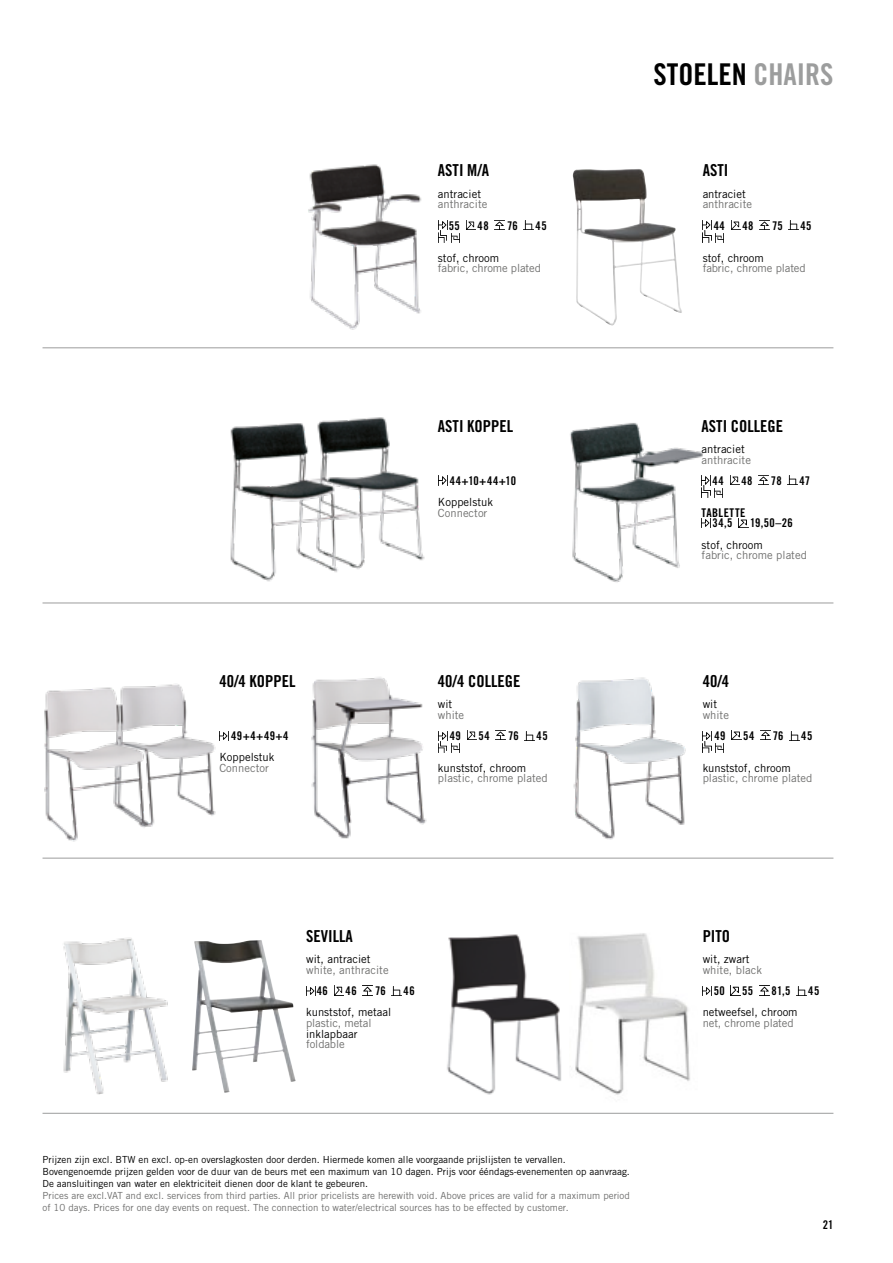
<style>
.page{position:relative;width:893px;height:1263px;background:#fff}
.page>*{position:absolute;margin:0;border:0;box-sizing:border-box;transform-origin:0 0}
.t1{font:30px "Trade Gothic LT Std Bd Cn 20";color:#000}
.t2{font:16.5px "Trade Gothic LT Std Bd Cn 20";color:#000}
.t3{font:12px/10.6px "Trade Gothic LT Std Bd Cn 20";letter-spacing:.035em;color:#000;text-align:center}
.t4{font:11.25px "Trade Gothic LT Std";color:#6f6f6e}
.t5{font:11.25px "Trade Gothic LT Std";color:#000}
.t6{font:9.75px/12px "Trade Gothic LT Std";color:#000}
.t7{font:9.75px/12px "Trade Gothic LT Std";color:#6f6f6e}
.s1{color:#9c9d9d}
</style>
<div class="page">
<hr style="left:43px;top:348px;width:790px;height:1px;background:#9c9d9d">
<hr style="left:43px;top:603px;width:790px;height:1px;background:#9c9d9d">
<hr style="left:43px;top:858px;width:790px;height:1px;background:#9c9d9d">
<hr style="left:43px;top:1113px;width:790px;height:1px;background:#9c9d9d">
<img style="left:308px;top:164px;width:114px;height:166px">
<svg style="left:466px;top:221px;width:10px;height:9px"></svg>
<svg style="left:495px;top:220px;width:9px;height:10px"></svg>
<svg style="left:524px;top:221px;width:10px;height:9px"></svg>
<svg style="left:438px;top:221px;width:22px;height:21px"></svg>
<img style="left:573px;top:169px;width:109px;height:157px">
<svg style="left:731px;top:221px;width:10px;height:9px"></svg>
<svg style="left:760px;top:220px;width:9px;height:10px"></svg>
<svg style="left:789px;top:221px;width:10px;height:9px"></svg>
<svg style="left:703px;top:221px;width:21px;height:21px"></svg>
<img style="left:230px;top:417px;width:195px;height:165px">
<svg style="left:438px;top:476px;width:9px;height:9px"></svg>
<svg style="left:730px;top:476px;width:9px;height:9px"></svg>
<svg style="left:759px;top:476px;width:9px;height:9px"></svg>
<svg style="left:788px;top:476px;width:10px;height:9px"></svg>
<svg style="left:709px;top:476px;width:14px;height:21px"></svg>
<svg style="left:739px;top:519px;width:8px;height:8px"></svg>
<img style="left:570px;top:423px;width:139px;height:160px">
<img style="left:44px;top:684px;width:185px;height:158px">
<svg style="left:220px;top:731px;width:8px;height:9px"></svg>
<img style="left:311px;top:677px;width:116px;height:162px">
<svg style="left:467px;top:731px;width:10px;height:9px"></svg>
<svg style="left:496px;top:731px;width:9px;height:9px"></svg>
<svg style="left:525px;top:731px;width:9px;height:9px"></svg>
<svg style="left:438px;top:731px;width:22px;height:22px"></svg>
<img style="left:573px;top:677px;width:113px;height:163px">
<svg style="left:732px;top:731px;width:9px;height:9px"></svg>
<svg style="left:761px;top:731px;width:9px;height:9px"></svg>
<svg style="left:790px;top:731px;width:9px;height:9px"></svg>
<svg style="left:703px;top:731px;width:21px;height:22px"></svg>
<img style="left:63px;top:938px;width:105px;height:156px">
<img style="left:192px;top:940px;width:104px;height:153px">
<svg style="left:306px;top:986px;width:9px;height:9px"></svg>
<svg style="left:334px;top:986px;width:9px;height:9px"></svg>
<svg style="left:363px;top:986px;width:9px;height:9px"></svg>
<svg style="left:392px;top:986px;width:9px;height:9px"></svg>
<img style="left:447px;top:934px;width:114px;height:161px">
<img style="left:575px;top:933px;width:115px;height:162px">
<svg style="left:703px;top:986px;width:9px;height:9px"></svg>
<svg style="left:731px;top:986px;width:8px;height:9px"></svg>
<svg style="left:760px;top:986px;width:9px;height:9px"></svg>
<svg style="left:797px;top:986px;width:9px;height:9px"></svg>
<h2 class="t2" style="left:219px;top:671px;width:78px">40/4 KOPPEL</h2>
<p class="t3" style="left:231px;top:730px;width:59px">49+4+49+4</p>
<p class="t5" style="left:219px;top:750px;width:57px">Koppelstuk</p>
<p class="t4" style="left:219px;top:761px;width:51px">Connector</p>
<h2 class="t2" style="left:438px;top:161px;width:53px">ASTI M/A</h2>
<p class="t5" style="left:438px;top:187px;width:45px">antraciet</p>
<p class="t4" style="left:438px;top:198px;width:51px">anthracite</p>
<p class="t3" style="left:449px;top:220px;width:13px">55</p>
<p class="t3" style="left:477px;top:220px;width:13px">48</p>
<p class="t3" style="left:507px;top:220px;width:12px">76</p>
<p class="t3" style="left:536px;top:220px;width:13px">45</p>
<p class="t5" style="left:438px;top:251px;width:63px">stof, chroom</p>
<p class="t4" style="left:438px;top:261px;width:105px">fabric, chrome plated</p>
<h2 class="t2" style="left:438px;top:416px;width:77px">ASTI KOPPEL</h2>
<p class="t3" style="left:450px;top:475px;width:68px">44+10+44+10</p>
<p class="t5" style="left:438px;top:495px;width:57px">Koppelstuk</p>
<p class="t4" style="left:438px;top:506px;width:51px">Connector</p>
<h2 class="t2" style="left:438px;top:671px;width:84px">40/4 COLLEGE</h2>
<p class="t5" style="left:438px;top:697px;width:16px">wit</p>
<p class="t4" style="left:438px;top:708px;width:28px">white</p>
<p class="t3" style="left:450px;top:730px;width:13px">49</p>
<p class="t3" style="left:478px;top:730px;width:13px">54</p>
<p class="t3" style="left:508px;top:730px;width:12px">76</p>
<p class="t3" style="left:537px;top:730px;width:13px">45</p>
<p class="t5" style="left:438px;top:761px;width:90px">kunststof, chroom</p>
<p class="t4" style="left:438px;top:772px;width:111px">plastic, chrome plated</p>
<h1 class="t1" style="left:653px;top:57px;width:181px">STOELEN <span class="s1">CHAIRS</span></h1>
<h2 class="t2" style="left:703px;top:161px;width:27px">ASTI</h2>
<p class="t5" style="left:703px;top:187px;width:45px">antraciet</p>
<p class="t4" style="left:703px;top:198px;width:51px">anthracite</p>
<p class="t3" style="left:714px;top:220px;width:13px">44</p>
<p class="t3" style="left:742px;top:220px;width:13px">48</p>
<p class="t3" style="left:772px;top:220px;width:12px">75</p>
<p class="t3" style="left:800px;top:220px;width:13px">45</p>
<p class="t5" style="left:703px;top:251px;width:63px">stof, chroom</p>
<p class="t4" style="left:703px;top:261px;width:105px">fabric, chrome plated</p>
<h2 class="t2" style="left:702px;top:416px;width:83px">ASTI COLLEGE</h2>
<p class="t5" style="left:702px;top:442px;width:45px">antraciet</p>
<p class="t4" style="left:702px;top:453px;width:51px">anthracite</p>
<p class="t3" style="left:713px;top:475px;width:13px">44</p>
<p class="t3" style="left:741px;top:475px;width:13px">48</p>
<p class="t3" style="left:771px;top:475px;width:12px">78</p>
<p class="t3" style="left:799px;top:475px;width:12px">47</p>
<p class="t3" style="left:702px;top:507px;width:45px">TABLETTE<br>34,5</p>
<p class="t3" style="left:750px;top:518px;width:44px">19,50–26</p>
<p class="t5" style="left:702px;top:538px;width:63px">stof, chroom</p>
<p class="t4" style="left:702px;top:548px;width:107px">fabric, chrome plated</p>
<h2 class="t2" style="left:703px;top:671px;width:28px">40/4</h2>
<p class="t5" style="left:703px;top:697px;width:16px">wit</p>
<p class="t4" style="left:703px;top:708px;width:28px">white</p>
<p class="t3" style="left:714px;top:730px;width:13px">49</p>
<p class="t3" style="left:743px;top:730px;width:13px">54</p>
<p class="t3" style="left:773px;top:730px;width:12px">76</p>
<p class="t3" style="left:801px;top:730px;width:13px">45</p>
<p class="t5" style="left:703px;top:761px;width:90px">kunststof, chroom</p>
<p class="t4" style="left:703px;top:772px;width:111px">plastic, chrome plated</p>
<h2 class="t2" style="left:306px;top:926px;width:48px">SEVILLA</h2>
<p class="t5" style="left:306px;top:952px;width:66px">wit, antraciet</p>
<p class="t4" style="left:306px;top:963px;width:84px">white, anthracite</p>
<p class="t3" style="left:317px;top:985px;width:13px">46</p>
<p class="t3" style="left:346px;top:985px;width:13px">46</p>
<p class="t3" style="left:375px;top:985px;width:12px">76</p>
<p class="t3" style="left:404px;top:985px;width:13px">46</p>
<p class="t5" style="left:306px;top:1005px;width:86px">kunststof, metaal</p>
<p class="t4" style="left:306px;top:1016px;width:67px">plastic, metal</p>
<p class="t5" style="left:306px;top:1027px;width:53px">inklapbaar</p>
<p class="t4" style="left:306px;top:1037px;width:40px">foldable</p>
<p class="t6" style="left:43px;top:1153px;width:589px">Prijzen zijn excl. BTW en excl. op-en overslagkosten door derden. Hiermede komen alle voorgaande prijslijsten te vervallen.<br>Bovengenoemde prijzen gelden voor de duur van de beurs met een maximum van 10 dagen. Prijs voor ééndags-evenementen op aanvraag.<br>De aansluitingen van water en elektriciteit dienen door de klant te gebeuren.</p>
<p class="t7" style="left:43px;top:1189px;width:589px">Prices are excl.VAT and excl. services from third parties. All prior pricelists are herewith void. Above prices are valid for a maximum period of 10 days. Prices for one day events on request. The connection to water/electrical sources has to be effected by customer.</p>
<h2 class="t2" style="left:703px;top:926px;width:29px">PITO</h2>
<p class="t5" style="left:703px;top:952px;width:48px">wit, zwart</p>
<p class="t4" style="left:703px;top:963px;width:61px">white, black</p>
<p class="t3" style="left:714px;top:985px;width:13px">50</p>
<p class="t3" style="left:742px;top:985px;width:13px">55</p>
<p class="t3" style="left:772px;top:985px;width:20px">81,5</p>
<p class="t3" style="left:808px;top:985px;width:13px">45</p>
<p class="t5" style="left:703px;top:1005px;width:96px">netweefsel, chroom</p>
<p class="t4" style="left:703px;top:1016px;width:92px">net, chrome plated</p>
<p class="t3" style="left:823px;top:1219px;width:12px">21</p>
</div>
